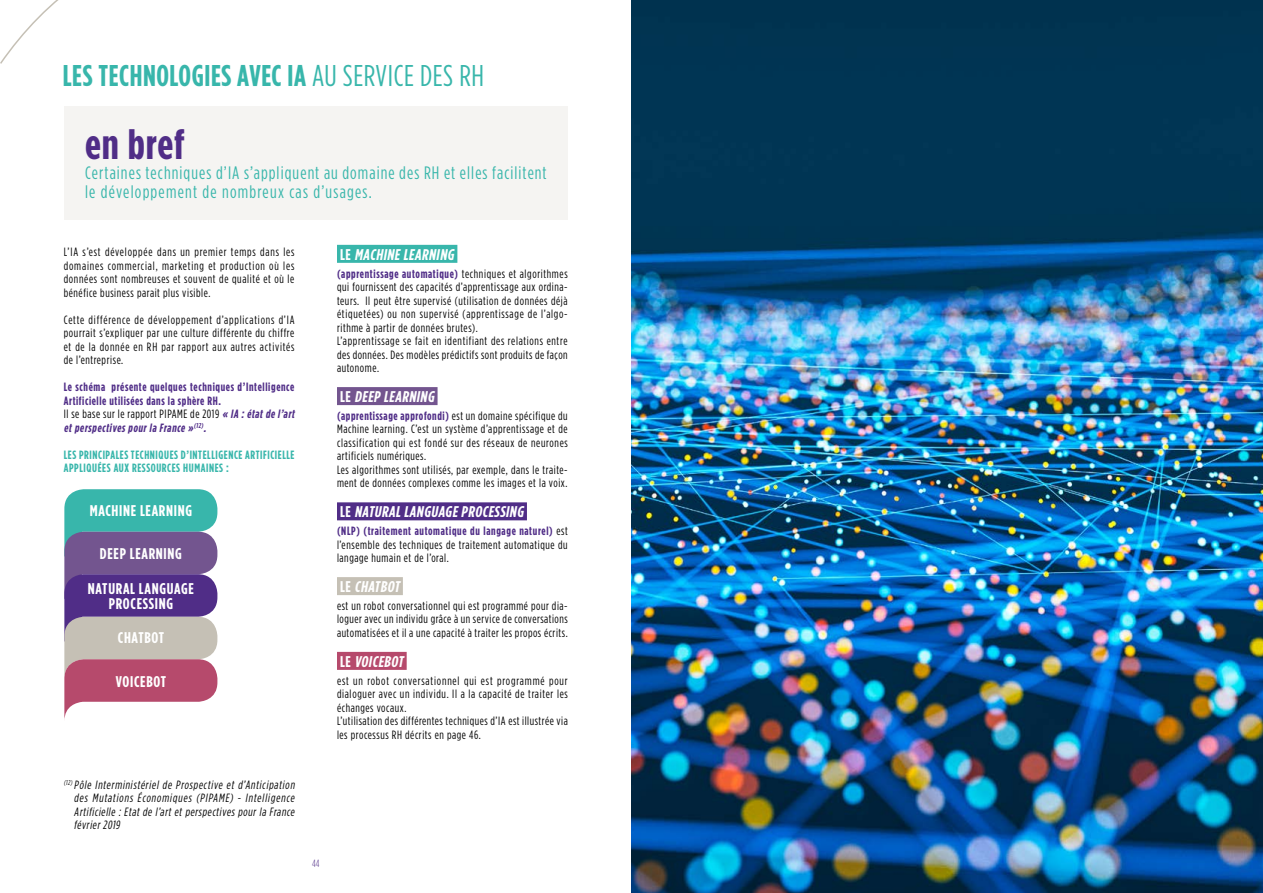
<style>
.page{position:relative;width:1263px;height:893px;background:#fff}
.page>*{position:absolute;margin:0;border:0;box-sizing:border-box;transform-origin:0 0}
.t1{font:700 42.3px "Gotham Condensed";letter-spacing:.02em;color:#502d87;scale:1.06 1}
.t2{font:700 30px "Gotham Condensed";letter-spacing:.02em;color:#38b6ab}
.t3{font:18px/19.5px "Gotham Condensed";letter-spacing:.06em;color:#38b6ab}
.t4{font:italic 700 15.45px "Gotham Condensed";color:#fff;scale:1.05 1}
.t5{font:700 15.45px/15px "Gotham Condensed";letter-spacing:.045em;color:#fff;text-align:center;scale:1.05 1}
.t6{font:12px/13.5px "Gotham Condensed";letter-spacing:.05em;color:#000;text-align:justify}
.t7{font:700 12px/13.5px "Gotham Condensed";letter-spacing:.05em;color:#502d87}
.t8{font:italic 12px/13.5px "Gotham Condensed";color:#000;text-align:justify}
.t9{font:700 12px/13.5px "Gotham Condensed";letter-spacing:.05em;color:#38b6ab}
.t10{font:300 10.5px "Gotham Condensed";color:#502d87}
.s1{font-weight:400}
.s2{font-weight:400;color:#000}
.s3{font-style:italic}
.s4{font-style:normal}
.s5{font-weight:700;color:#502d87}
</style>
<div class="page">
<svg style="left:0;top:0;width:59px;height:64px"></svg>
<div style="left:64px;top:106px;width:504px;height:113px;background:#f5f4f2"></div>
<div style="left:337px;top:245px;width:120px;height:18px;background:#38b6ab"></div>
<div style="left:337px;top:387px;width:101px;height:18px;background:#73558f"></div>
<div style="left:337px;top:502px;width:190px;height:18px;background:#502d87"></div>
<div style="left:337px;top:577px;width:66px;height:18px;background:#c5c0b5"></div>
<div style="left:337px;top:652px;width:70px;height:18px;background:#b64a6c"></div>
<svg style="left:64px;top:489px;width:153px;height:231px;background:#8b819e"></svg>
<img style="left:631px;top:0;width:632px;height:893px">
<h2 class="t2" style="left:63px;top:58px;width:423px">LES TECHNOLOGIES AVEC IA <span class="s1">AU SERVICE DES RH</span></h2>
<h1 class="t1" style="left:85px;top:119px;width:95px">en bref</h1>
<h3 class="t3" style="left:85px;top:162px;width:463px">Certaines techniques d’IA s’appliquent au domaine des RH et elles facilitent le développement de nombreux cas d’usages.</h3>
<p class="t6" style="left:64px;top:245px;width:232px">L’IA s’est développée dans un premier temps dans les domaines commercial, marketing et production où les données sont nombreuses et souvent de qualité et où le bénéfice business parait plus visible.</p>
<p class="t6" style="left:64px;top:313px;width:232px">Cette différence de développement d’applications d’IA pourrait s’expliquer par une culture différente du chiffre et de la donnée en RH par rapport aux autres activités de l’entreprise.</p>
<p class="t7" style="left:64px;top:380px;width:235px">Le schéma présente quelques techniques d’Intelligence Artificielle utilisées dans la sphère RH.<br><span class="s2">Il se base sur le rapport PIPAME de 2019</span> <span class="s3">« IA :état de l’art et perspectives pour la France »</span><sup>(12)</sup><span class="s3">.</span></p>
<p class="t9" style="left:64px;top:448px;width:232px">LES PRINCIPALES TECHNIQUES D’INTELLIGENCE ARTIFICIELLE<br>APPLIQUÉES AUX RESSOURCES HUMAINES :</p>
<p class="t5" style="left:90px;top:503px;width:99px">MACHINE LEARNING</p>
<p class="t5" style="left:100px;top:546px;width:80px">DEEP LEARNING</p>
<p class="t5" style="left:88px;top:581px;width:103px">NATURAL LANGUAGE<br>PROCESSING</p>
<p class="t5" style="left:118px;top:630px;width:46px">CHATBOT</p>
<p class="t5" style="left:116px;top:673px;width:49px">VOICEBOT</p>
<p class="t8" style="left:74px;top:778px;width:224px;text-indent:-10px"><sup>(12)</sup> Pôle Interministériel de Prospective et d’Anticipation des Mutations Économiques (PIPAME) - Intelligence Artificielle : Etat de l’art et perspectives pour la France février 2019</p>
<p class="t10" style="left:312px;top:858px;width:9px">44</p>
<p class="t4" style="left:340px;top:245px;width:113px"><span class="s4">L E</span> MACHINE LEARNING</p>
<p class="t6" style="left:337px;top:267px;width:232px;text-align:left"><span class="s5">(apprentissage automatique)</span> techniques et algorithmes qui fournissent des capacités d’apprentissage aux ordina&shy;teurs. Il peut être supervisé (utilisation de données déjà étiquetées) ou non supervisé (apprentissage de l’algo&shy;rithme à partir de données brutes).<br>L’apprentissage se fait en identifiant des relations entre des données. Des modèles prédictifs sont produits de façon autonome.</p>
<p class="t4" style="left:340px;top:388px;width:94px"><span class="s4">L E</span> DEEP LEARNING</p>
<p class="t6" style="left:337px;top:409px;width:232px;text-align:left"><span class="s5">(apprentissage approfondi)</span> est un domaine spécifique du Machine learning. C’est un système d’apprentissage et de classification qui est fondé sur des réseaux de neurones artificiels numériques.<br>Les algorithmes sont utilisés, par exemple, dans le traite&shy;ment de données complexes comme les images et la voix.</p>
<p class="t4" style="left:340px;top:503px;width:179px"><span class="s4">L E</span> NATURAL LANGUAGE PROCESSING</p>
<p class="t6" style="left:337px;top:524px;width:232px"><span class="s5">(NLP) (traitement automatique du langage naturel)</span> est l’ensemble des techniques de traitement automatique du langage humain et de l’oral.</p>
<p class="t4" style="left:340px;top:578px;width:61px"><span class="s4">L E</span> CHATBOT</p>
<p class="t6" style="left:337px;top:599px;width:232px">est un robot conversationnel qui est programmé pour dia&shy;loguer avec un individu grâce à un service de conversations automatisées et il a une capacité à traiter les propos écrits.</p>
<p class="t4" style="left:340px;top:652px;width:65px"><span class="s4">L E</span> VOICEBOT</p>
<p class="t6" style="left:337px;top:674px;width:232px;text-align:left">est un robot conversationnel qui est programmé pour dialoguer avec un individu. Il a la capacité de traiter les échanges vocaux.<br>L’utilisation des différentes techniques d’IA est illustrée via les processus RH décrits en page 46.</p>
</div>
